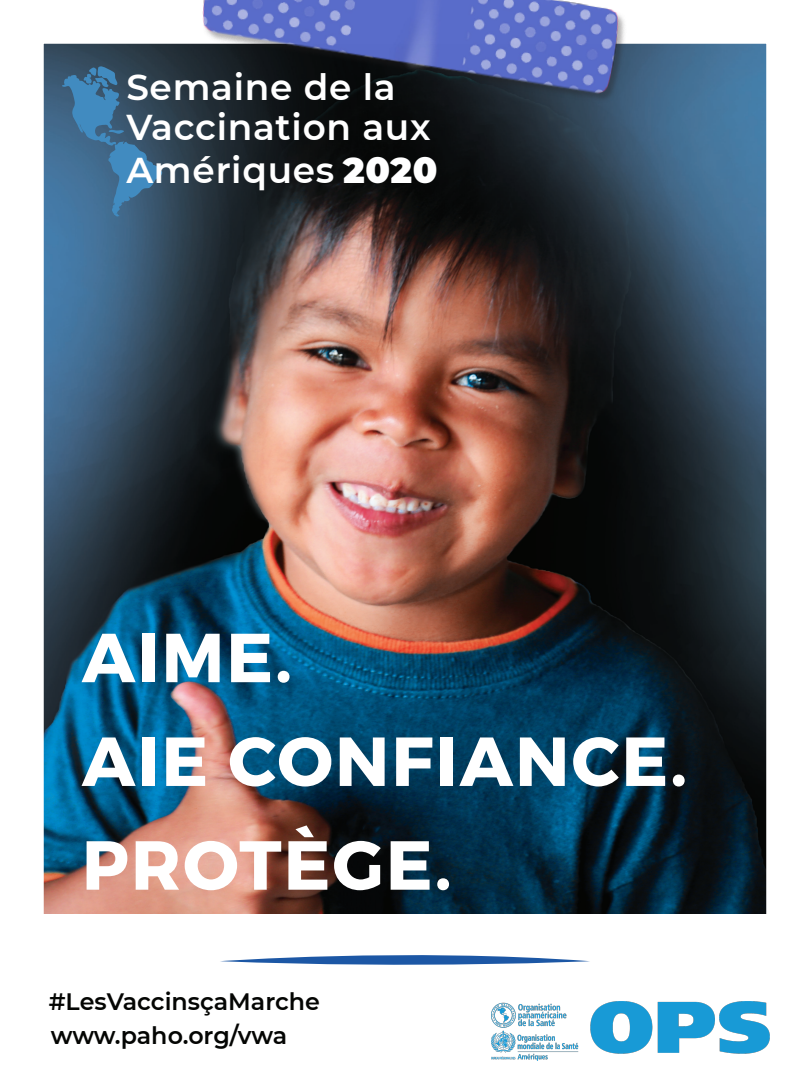
<style>
.page{position:relative;width:810px;height:1080px;background:#fff}
.page>*{position:absolute;margin:0;border:0;box-sizing:border-box;transform-origin:0 0}
.t1{font:700 69.12px/103.8px "Montserrat";letter-spacing:.03em;color:#fff}
.t2{font:600 35.88px/41.4px "Montserrat";letter-spacing:.02em;color:#fff}
.t3{font:600 23.75px "Montserrat";color:#040503}
.s1{font-weight:900;font-size:35.62px}
</style>
<div class="page">
<img style="left:45px;top:145px;width:720px;height:768px">
<svg style="left:220px;top:955px;width:370px;height:10px"></svg>
<img style="left:43px;top:0;width:724px;height:145px">
<svg style="left:60px;top:66px;width:104px;height:152px;background:#3d698c"></svg>
<img style="left:491px;top:1001px;width:278px;height:60px">
<p class="t2" style="left:126px;top:65px;width:313px">Semaine de la<br>Vaccination aux<br>Amériques <span class="s1">2020</span></p>
<p class="t1" style="left:82px;top:607px;width:212px">AIME.</p>
<p class="t1" style="left:82px;top:711px;width:607px">AIE CONFIANCE.<br>PROTÈGE.</p>
<p class="t3" style="left:49px;top:984px;width:273px">#LesVaccinsçaMarche</p>
<p class="t3" style="left:51px;top:1019px;width:238px">www.paho.org/vwa</p>
</div>
